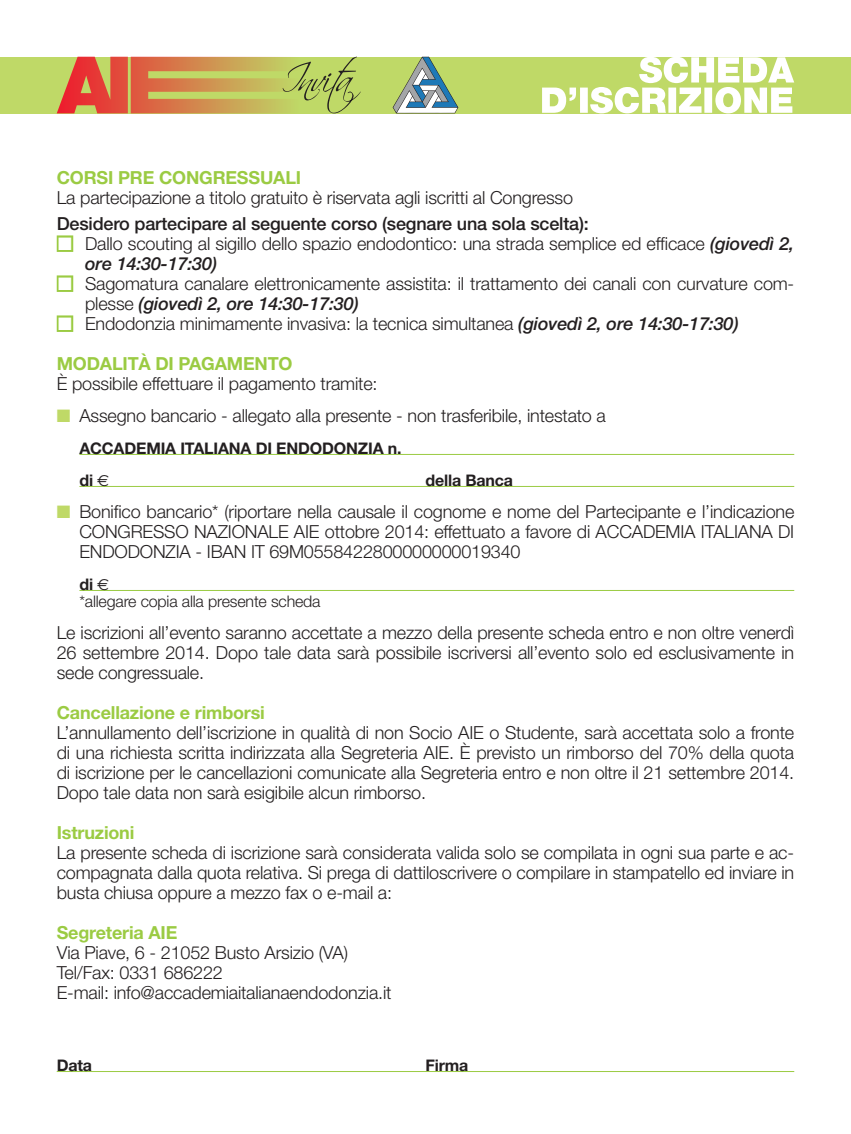
<style>
.page{position:relative;width:851px;height:1134px;background:#fff}
.page>*{position:absolute;margin:0;border:0;box-sizing:border-box;transform-origin:0 0}
.scheda{font:300 18px/20px "Helvetica Neue";letter-spacing:-.01em;color:#231f20}
.scheda-2{font:700 18px "Helvetica Neue";letter-spacing:-.01em;color:#9bcb43}
.scheda_neretto{font:500 18px "Helvetica Neue";letter-spacing:-.01em;color:#231f20}
.filetti_scheda{font:700 16px "Helvetica Neue";letter-spacing:-.01em;color:#231f20}
.scheda-3{font:300 16px "Helvetica Neue";letter-spacing:-.01em;color:#231f20}
.s1{color:#fff}
.s2{font-weight:500;font-style:italic}
.s3{color:#bfd967}
.s4{font-family:"Euro Sans";font-weight:400}
</style>
<div class="page">
<hr style="left:79px;top:454px;width:715px;height:1px;background:#9bcb43">
<hr style="left:79px;top:486px;width:715px;height:1px;background:#9bcb43">
<hr style="left:79px;top:590px;width:715px;height:1px;background:#9bcb43">
<hr style="left:57px;top:1071px;width:737px;height:1px;background:#9bcb43">
<div style="left:57px;top:235px;width:16px;height:17px;border:4px solid #9bcb43"></div>
<div style="left:57px;top:275px;width:16px;height:17px;border:4px solid #9bcb43"></div>
<div style="left:57px;top:315px;width:16px;height:17px;border:4px solid #9bcb43"></div>
<div style="left:0;top:57px;width:850px;height:56px;background:#bfd967"></div>
<svg style="left:392px;top:57px;width:66px;height:56px"></svg>
<svg style="left:57px;top:57px;width:304px;height:56px"></svg>
<svg style="left:542px;top:57px;width:252px;height:56px"></svg>
<p class="scheda-2" style="left:57px;top:167px;width:246px">CORSI PRE CONGRESSUALI</p>
<p class="scheda" style="left:57px;top:187px;width:518px">La partecipazione a titolo gratuito è riservata agli iscritti al Congresso</p>
<p class="scheda_neretto" style="left:57px;top:213px;width:533px">Desidero partecipare al seguente corso (segnare una sola scelta):</p>
<p class="scheda" style="left:85px;top:233px;width:710px;text-indent:-27px"><span class="s1">■</span> Dallo scouting al sigillo dello spazio endodontico: una strada semplice ed efficace <span class="s2">(giovedì 2, ore 14:30-17:30)</span></p>
<p class="scheda" style="left:85px;top:273px;width:710px;text-indent:-27px"><span class="s1">■</span> Sagomatura canalare elettronicamente assistita: il trattamento dei canali con curvature com&shy;plesse <span class="s2">(giovedì 2, ore 14:30-17:30)</span></p>
<p class="scheda" style="left:58px;top:313px;width:682px"><span class="s1">■</span> Endodonzia minimamente invasiva: la tecnica simultanea <span class="s2">(giovedì 2, ore 14:30-17:30)</span></p>
<p class="scheda-2" style="left:57px;top:352px;width:237px">MODALITÀ DI PAGAMENTO</p>
<p class="scheda" style="left:57px;top:373px;width:322px">È possibile effettuare il pagamento tramite:</p>
<p class="scheda" style="left:57px;top:405px;width:550px"><span class="s3">■</span> Assegno bancario - allegato alla presente - non trasferibile, intestato a</p>
<p class="filetti_scheda" style="left:79px;top:438px;width:323px">ACCADEMIA ITALIANA DI ENDODONZIA n.</p>
<p class="filetti_scheda" style="left:79px;top:470px;width:31px">di <span class="s4">€</span></p>
<p class="filetti_scheda" style="left:425px;top:470px;width:89px">della Banca</p>
<p class="scheda" style="left:79px;top:501px;width:716px;text-align:justify;text-indent:-23px"><span class="s3">■</span> Bonifico bancario* (riportare nella causale il cognome e nome del Partecipante e l’indicazione CONGRESSO NAZIONALE AIE ottobre 2014: effettuato a favore di ACCADEMIA ITALIANA DI ENDODONZIA - IBAN IT 69M0558422800000000019340</p>
<p class="filetti_scheda" style="left:79px;top:574px;width:31px">di <span class="s4">€</span></p>
<p class="scheda-3" style="left:79px;top:591px;width:243px">*allegare copia alla presente scheda</p>
<p class="scheda" style="left:57px;top:622px;width:739px;text-align:justify">Le iscrizioni all’evento saranno accettate a mezzo della presente scheda entro e non oltre venerdì 26 settembre 2014. Dopo tale data sarà possibile iscriversi all’evento solo ed esclusivamente in sede congressuale.</p>
<p class="scheda-2" style="left:57px;top:701px;width:210px">Cancellazione e rimborsi</p>
<p class="scheda" style="left:57px;top:722px;width:739px">L’annullamento dell’iscrizione in qualità di non Socio AIE o Studente, sarà accettata solo a fronte di una richiesta scritta indirizzata alla Segreteria AIE. È previsto un rimborso del 70% della quota di iscrizione per le cancellazioni comunicate alla Segreteria entro e non oltre il 21 settembre 2014.<br>Dopo tale data non sarà esigibile alcun rimborso.</p>
<p class="scheda-2" style="left:57px;top:821px;width:79px">Istruzioni</p>
<p class="scheda" style="left:57px;top:842px;width:739px;text-align:justify">La presente scheda di iscrizione sarà considerata valida solo se compilata in ogni sua parte e ac&shy;compagnata dalla quota relativa. Si prega di dattiloscrivere o compilare in stampatello ed inviare in busta chiusa oppure a mezzo fax o e-mail a:</p>
<p class="scheda-2" style="left:57px;top:921px;width:122px">Segreteria AIE</p>
<p class="scheda" style="left:57px;top:942px;width:293px">Via Piave, 6 - 21052 Busto Arsizio (VA)</p>
<p class="scheda" style="left:57px;top:962px;width:168px">Tel/Fax: 0331 686222</p>
<p class="scheda" style="left:57px;top:982px;width:336px">E-mail: info@accademiaitalianaendodonzia. it</p>
<p class="filetti_scheda" style="left:57px;top:1055px;width:37px">Data</p>
<p class="filetti_scheda" style="left:425px;top:1055px;width:44px">Firma</p>
</div>
